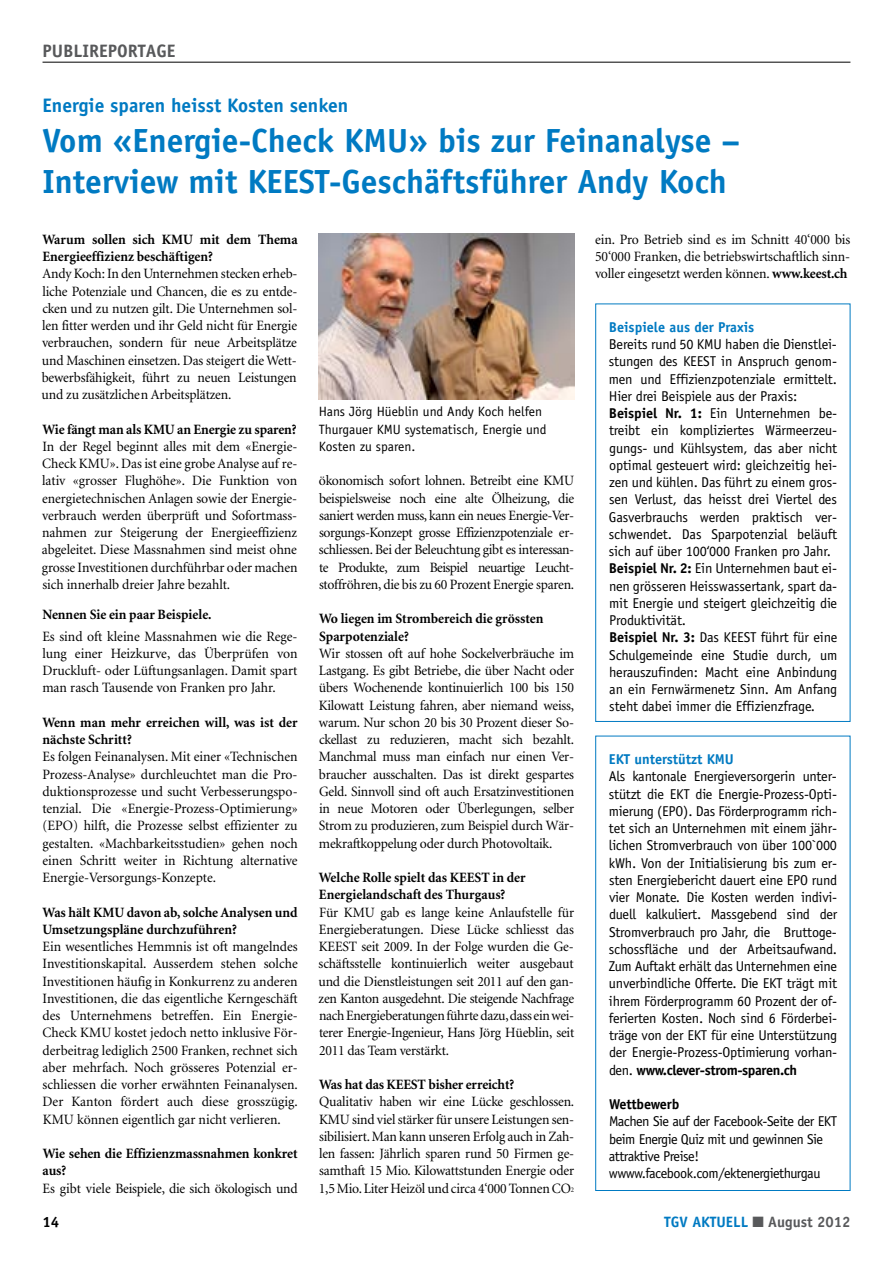
<style>
.page{position:relative;width:893px;height:1263px;background:#fff}
.page>*{position:absolute;margin:0;border:0;box-sizing:border-box;transform-origin:0 0}
.t1{font:700 33.45px/40.5px "Officina Sans";color:#007ac2}
.t2{font:700 19.5px "Officina Sans";color:#007ac2}
.t3{font:700 18px "Officina Sans";color:#58595b}
.t4{font:700 15px "Officina Sans";color:#007ac2}
.t5{font:700 15px "Officina Sans";color:#000}
.t6{font:14.25px/17.2px "Minion";letter-spacing:-.01em;color:#000;text-align:justify;scale:.96 1}
.t7{font:14.25px/17.2px "Officina Sans";letter-spacing:-.01em;color:#000}
.t8{font:700 14.25px/17.2px "Minion";color:#000;scale:.96 1}
.t9{font:14.25px/17.2px "Officina Sans";letter-spacing:-.035em;color:#000}
.t10{font:700 14.25px "Officina Sans";color:#007ac2}
.t11{font:700 14.25px "Officina Sans";letter-spacing:-.01em;color:#000}
.t12{font:13.5px/17.2px "Officina Sans";color:#000}
.s1{font-size:7.2px}
.s2{font-weight:700}
.s3{color:#58595b}
</style>
<div class="page">
<hr style="left:43px;top:62px;width:807px;height:1px;background:#000">
<img style="left:319px;top:234px;width:255px;height:166px">
<div style="left:595px;top:303px;width:255px;height:419px;border:1px solid #007ac2"></div>
<div style="left:595px;top:736px;width:255px;height:455px;border:1px solid #007ac2"></div>
<p class="t3" style="left:43px;top:38px;width:124px">Publi Reportage</p>
<p class="t3" style="left:43px;top:39px;width:58px">p lir</p>
<p class="t3" style="left:128px;top:39px;width:21px">rtge</p>
<h2 class="t2" style="left:43px;top:93px;width:307px">Energie sparen heisst Kosten senken</h2>
<h1 class="t1" style="left:43px;top:120px;width:699px">Vom «Energie-Check KMU» bis zur Feinanalyse –<br>Interview mit KEEST-Geschäftsführer Andy Koch</h1>
<p class="t8" style="left:43px;top:231px;width:267px">Warum sollen sich KMU mit dem Thema<br>Energieeffizienz beschäftigen?</p>
<p class="t6" style="left:42px;top:266px;width:268px">Andy Koch: In den Unternehmen stecken erheb&shy;liche Potenziale und Chancen, die es zu entde&shy;cken und zu nutzen gilt. Die Unternehmen sol&shy;len fitter werden und ihr Geld nicht für Energie verbrauchen, sondern für neue Arbeitsplätze und Maschinen einsetzen. Das steigert die Wett&shy;bewerbsfähigkeit, führt zu neuen Leistungen und zu zusätzlichen Arbeitsplätzen.</p>
<p class="t8" style="left:42px;top:421px;width:266px">Wie fängt man als KMU an Energie zu sparen?</p>
<p class="t6" style="left:42px;top:438px;width:268px">In der Regel beginnt alles mit dem «Energie-Check KMU». Das ist eine grobe Analyse auf re&shy;lativ «grosser Flughöhe». Die Funktion von energietechnischen Anlagen sowie der Energie&shy;verbrauch werden überprüft und Sofortmass&shy;nahmen zur Steigerung der Energieeffizienz abgeleitet. Diese Massnahmen sind meist ohne grosse Investitionen durchführbar oder machen sich innerhalb dreier Jahre bezahlt.</p>
<p class="t8" style="left:42px;top:606px;width:178px">Nennen Sie ein paar Beispiele.</p>
<p class="t6" style="left:42px;top:628px;width:267px">Es sind oft kleine Massnahmen wie die Rege&shy;lung einer Heizkurve, das Überprüfen von Druckluft- oder Lüftungsanlagen. Damit spart man rasch Tausende von Franken pro Jahr.</p>
<p class="t8" style="left:42px;top:714px;width:267px">Wenn man mehr erreichen will, was ist der nächste Schritt?</p>
<p class="t6" style="left:42px;top:749px;width:267px">Es folgen Feinanalysen. Mit einer «Technischen Prozess-Analyse» durchleuchtet man die Pro&shy;duktionsprozesse und sucht Verbesserungspo&shy;tenzial. Die «Energie-Prozess-Optimierung» (EPO) hilft, die Prozesse selbst effizienter zu gestalten. «Machbarkeitsstudien» gehen noch einen Schritt weiter in Richtung alternative Energie-Versorgungs-Konzepte.</p>
<p class="t8" style="left:43px;top:904px;width:267px">Was hält KMU davon ab,solche Analysen und<br>Umsetzungspläne durchzuführen?</p>
<p class="t6" style="left:43px;top:938px;width:267px">Ein wesentliches Hemmnis ist oft mangelndes Investitionskapital. Ausserdem stehen solche Investitionen häufig in Konkurrenz zu anderen Investitionen, die das eigentliche Kerngeschäft des Unternehmens betreffen. Ein Energie-Check KMU kostet jedoch netto inklusive För&shy;derbeitrag lediglich 2500 Franken, rechnet sich aber mehrfach. Noch grösseres Potenzial er&shy;schliessen die vorher erwähnten Feinanalysen.<br>Der Kanton fördert auch diese grosszügig.<br>KMU können eigentlich gar nicht verlieren.</p>
<p class="t8" style="left:43px;top:1145px;width:267px">Wie sehen die Effizienzmassnahmen konkret aus?</p>
<p class="t6" style="left:43px;top:1180px;width:267px">Es gibt viele Beispiele, die sich ökologisch und</p>
<p class="t12" style="left:319px;top:403px;width:229px">Hans Jörg Hüeblin und Andy Koch helfen<br>Thurgauer KMU systematisch, Energie und<br>Kosten zu sparen.</p>
<p class="t6" style="left:319px;top:473px;width:267px">ökonomisch sofort lohnen. Betreibt eine KMU beispielsweise noch eine alte Ölheizung, die saniert werden muss, kann ein neues Energie-Ver&shy;sorgungs-Konzept grosse Effizienzpotenziale er&shy;schliessen. Bei der Beleuchtung gibt es interessan&shy;te Produkte, zum Beispiel neuartige Leucht&shy;stoffröhren, die bis zu 60 Prozent Energie sparen.</p>
<p class="t8" style="left:319px;top:611px;width:235px">Wo liegen im Strombereich die grössten<br>Sparpotenziale?</p>
<p class="t6" style="left:319px;top:645px;width:267px">Wir stossen oft auf hohe Sockelverbräuche im Lastgang. Es gibt Betriebe, die über Nacht oder übers Wochenende kontinuierlich 100 bis 150<br>Kilowatt Leistung fahren, aber niemand weiss, warum. Nur schon 20 bis 30 Prozent dieser So&shy;ckellast zu reduzieren, macht sich bezahlt.<br>Manchmal muss man einfach nur einen Ver&shy;braucher ausschalten. Das ist direkt gespartes Geld. Sinnvoll sind oft auch Ersatzinvestitionen in neue Motoren oder Überlegungen, selber Strom zu produzieren, zum Beispiel durch Wär&shy;mekraftkoppelung oder durch Photovoltaik.</p>
<p class="t8" style="left:319px;top:869px;width:217px">Welche Rolle spielt das KEEST in der<br>Energielandschaft des Thurgaus?</p>
<p class="t6" style="left:318px;top:904px;width:268px">Für KMU gab es lange keine Anlaufstelle für Energieberatungen. Diese Lücke schliesst das KEEST seit 2009. In der Folge wurden die Ge&shy;schäftsstelle kontinuierlich weiter ausgebaut und die Dienstleistungen seit 2011 auf den gan&shy;zen Kanton ausgedehnt. Die steigende Nachfrage nachEnergieberatungenführtedazu,dass einwei&shy;terer Energie-Ingenieur, Hans Jörg Hüeblin, seit 2011 das Team verstärkt.</p>
<p class="t8" style="left:319px;top:1076px;width:205px">Was hat das KEEST bisher erreicht?</p>
<p class="t6" style="left:319px;top:1094px;width:267px">Qualitativ haben wir eine Lücke geschlossen.<br>KMU sind viel stärker für unsere Leistungen sen&shy;sibilisiert.Man kann unseren Erfolg auch in Zah&shy;len fassen: Jährlich sparen rund 50 Firmen ge&shy;samthaft 15 Mio. Kilowattstunden Energie oder 1,5 Mio.Liter Heizöl und circa 4‘000 Tonnen CO<span class="s1">2</span></p>
<p class="t6" style="left:595px;top:231px;width:267px">ein. Pro Betrieb sind es im Schnitt 40‘000 bis 50‘000 Franken, die betriebswirtschaftlich sinn&shy;voller eingesetzt werden können. <span class="s2">www.keest.ch</span></p>
<p class="t10" style="left:609px;top:318px;width:147px">Beispiele aus der Praxis</p>
<p class="t7" style="left:609px;top:336px;width:230px">Bereits rund 50 KMU haben die Dienstlei&shy;stungen des KEEST in Anspruch genom&shy;men und Effizienzpotenziale ermittelt.<br>Hier drei Beispiele aus der Praxis:<br><span class="s2">Beispiel Nr. 1:</span> Ein Unternehmen be&shy;treibt ein kompliziertes Wärmeerzeu&shy;gungs- und Kühlsystem, das aber nicht optimal gesteuert wird: gleichzeitig hei&shy;zen und kühlen. Das führt zu einem gros&shy;sen Verlust, das heisst drei Viertel des Gasverbrauchs werden praktisch ver&shy;schwendet. Das Sparpotenzial beläuft sich auf über 100‘000 Franken pro Jahr.<br><span class="s2">Beispiel Nr. 2:</span> Ein Unternehmen baut ei&shy;nen grösseren Heisswassertank, spart da&shy;mit Energie und steigert gleichzeitig die Produktivität.<br><span class="s2">Beispiel Nr. 3:</span> Das KEEST führt für eine Schulgemeinde eine Studie durch, um herauszufinden: Macht eine Anbindung an ein Fernwärmenetz Sinn. Am Anfang steht dabei immer die Effizienzfrage.</p>
<p class="t10" style="left:609px;top:750px;width:127px">EKT unterstützt KMU</p>
<p class="t7" style="left:609px;top:768px;width:230px;text-align:justify">Als kantonale Energieversorgerin unter&shy;stützt die EKT die Energie-Prozess-Opti&shy;mierung (EPO). Das Förderprogramm rich&shy;tet sich an Unternehmen mit einem jähr&shy;lichen Stromverbrauch von über 100`000 kWh. Von der Initialisierung bis zum er&shy;sten Energiebericht dauert eine EPO rund vier Monate. Die Kosten werden indivi&shy;duell kalkuliert. Massgebend sind der Stromverbrauch pro Jahr, die Bruttoge&shy;schossfläche und der Arbeitsaufwand.<br>Zum Auftakt erhält das Unternehmen eine unverbindliche Offerte. Die EKT trägt mit ihrem Förderprogramm 60 Prozent der of&shy;ferierten Kosten. Noch sind 6 Förderbei&shy;träge von der EKT für eine Unterstützung der Energie-Prozess-Optimierung vorhan&shy;den. <span class="s2">www.clever-strom-sparen.ch</span></p>
<p class="t11" style="left:609px;top:1095px;width:72px">Wettbewerb</p>
<p class="t9" style="left:609px;top:1113px;width:230px">Machen Sie auf der Facebook-Seite der EKT beim Energie Quiz mit und gewinnen Sie attraktive Preise! wwww.facebook.com/ektenergiethurgau</p>
<p class="t5" style="left:43px;top:1213px;width:18px">14</p>
<p class="t4" style="left:664px;top:1213px;width:188px">TGV AKTUELL <span class="s3">■ August 2012</span></p>
</div>
